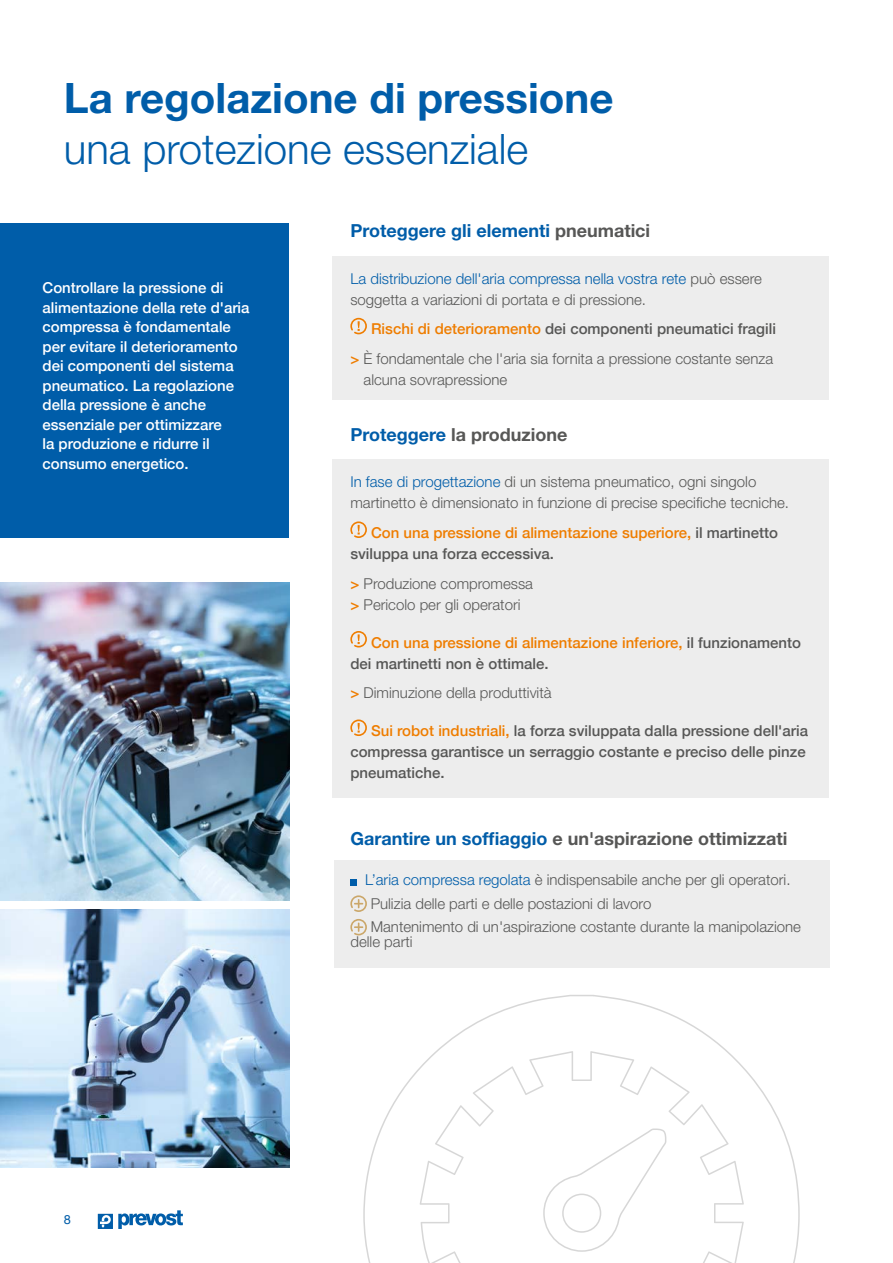
<style>
.page{position:relative;width:893px;height:1263px;background:#fff}
.page>*{position:absolute;margin:0;border:0;box-sizing:border-box;transform-origin:0 0}
.t1{font:700 42px "Helvetica Neue";color:#005da9}
.t2{font:300 42px "Helvetica Neue";color:#005da9}
.t3{font:700 18px "Helvetica Neue";color:#575756}
.t4{font:700 18px "Helvetica Neue";color:#005da9}
.t5{font:300 15px/21px "Helvetica Neue";color:#575756}
.t6{font:500 15px/19.5px "Helvetica Neue";color:#fff}
.t7{font:500 15px/21px "Helvetica Neue";color:#575756}
.t8{font:500 15px/21px "Helvetica Neue";color:#ef7d00}
.t9{font:12.75px "Helvetica Neue";color:#005da9}
.s1{color:#575756}
.s2{color:#005da9}
.s3{font-weight:500;color:#ef7d00}
.s4{font-weight:500}
.s5{color:#ef7d00}
</style>
<div class="page">
<svg style="left:98px;top:1210px;width:85px;height:19px"></svg>
<svg style="left:363px;top:995px;width:437px;height:268px"></svg>
<div style="left:0;top:223px;width:289px;height:315px;background:#005da9"></div>
<div style="left:333px;top:256px;width:496px;height:143px;background:#ededed"></div>
<div style="left:333px;top:459px;width:496px;height:339px;background:#ededed"></div>
<svg style="left:350px;top:318px;width:17px;height:16px"></svg>
<svg style="left:350px;top:521px;width:17px;height:17px"></svg>
<svg style="left:350px;top:631px;width:17px;height:16px"></svg>
<svg style="left:350px;top:719px;width:17px;height:17px"></svg>
<img style="left:0;top:909px;width:289px;height:258px">
<img style="left:0;top:582px;width:289px;height:318px">
<div style="left:334px;top:860px;width:495px;height:107px;background:#ededed"></div>
<div style="left:350px;top:879px;width:7px;height:6px;background:#005da9"></div>
<svg style="left:350px;top:895px;width:17px;height:17px"></svg>
<svg style="left:350px;top:919px;width:17px;height:16px"></svg>
<h1 class="t1" style="left:64px;top:72px;width:551px">La regolazione di pressione</h1>
<h1 class="t2" style="left:64px;top:124px;width:466px">una protezione essenziale</h1>
<p class="t6" style="left:43px;top:277px;width:209px">Controllare la pressione di alimentazione della rete d'aria compressa è fondamentale per evitare il deterioramento dei componenti del sistema pneumatico. La regolazione della pressione è anche essenziale per ottimizzare<br>la produzione e ridurre il consumo energetico.</p>
<p class="t4" style="left:350px;top:220px;width:301px">Proteggere gli elementi <span class="s1">pneumatici</span></p>
<p class="t5" style="left:350px;top:268px;width:413px"><span class="s2">La distribuzione dell'aria compressa nella vostra rete</span> può essere soggetta a variazioni di portata e di pressione.</p>
<p class="t5" style="left:350px;top:314px;width:427px;line-height:29.5px;text-align:right"><span class="s3">Rischi di deterioramento</span> <span class="s4">dei componenti pneumatici fragili<br></span><span class="s3">&gt;</span> È fondamentale che l'aria sia fornita a pressione costante senza</p>
<p class="t5" style="left:364px;top:369px;width:145px">alcuna sovrapressione</p>
<p class="t3" style="left:350px;top:423px;width:219px"><span class="s2">Proteggere</span> la produzione</p>
<p class="t5" style="left:350px;top:471px;width:440px"><span class="s2">In fase di progettazione</span> di un sistema pneumatico, ogni singolo martinetto è dimensionato in funzione di precise specifiche tecniche.</p>
<p class="t8" style="left:350px;top:521px;width:429px;text-indent:21px">Con una pressione di alimentazione superiore, <span class="s1">il martinetto sviluppa una forza eccessiva.</span></p>
<p class="t5" style="left:350px;top:572px;width:184px"><span class="s3">&gt;</span> Produzione compromessa <span class="s3">&gt;</span> Pericolo per gli operatori</p>
<p class="t7" style="left:350px;top:630px;width:452px;text-indent:21px"><span class="s5">Con una pressione di alimentazione inferiore,</span> il funzionamento dei martinetti non è ottimale.</p>
<p class="t5" style="left:350px;top:682px;width:203px"><span class="s3">&gt;</span> Diminuzione della produttività</p>
<p class="t7" style="left:350px;top:719px;width:459px;text-indent:21px"><span class="s5">Sui robot industriali,</span> la forza sviluppata dalla pressione dell'aria compressa garantisce un serraggio costante e preciso delle pinze pneumatiche.</p>
<p class="t3" style="left:350px;top:827px;width:438px"><span class="s2">Garantire un soffiaggio</span> e un'aspirazione ottimizzati</p>
<p class="t5" style="left:371px;top:868px;width:432px;line-height:23.5px;text-indent:-6px"><span class="s2">L’aria compressa regolata</span> è indispensabile anche per gli operatori.<br>Pulizia delle parti e delle postazioni di lavoro<br>Mantenimento di un'aspirazione costante durante la manipolazione</p>
<p class="t5" style="left:350px;top:931px;width:64px">delle parti</p>
<p class="t9" style="left:64px;top:1210px;width:9px">8</p>
</div>
